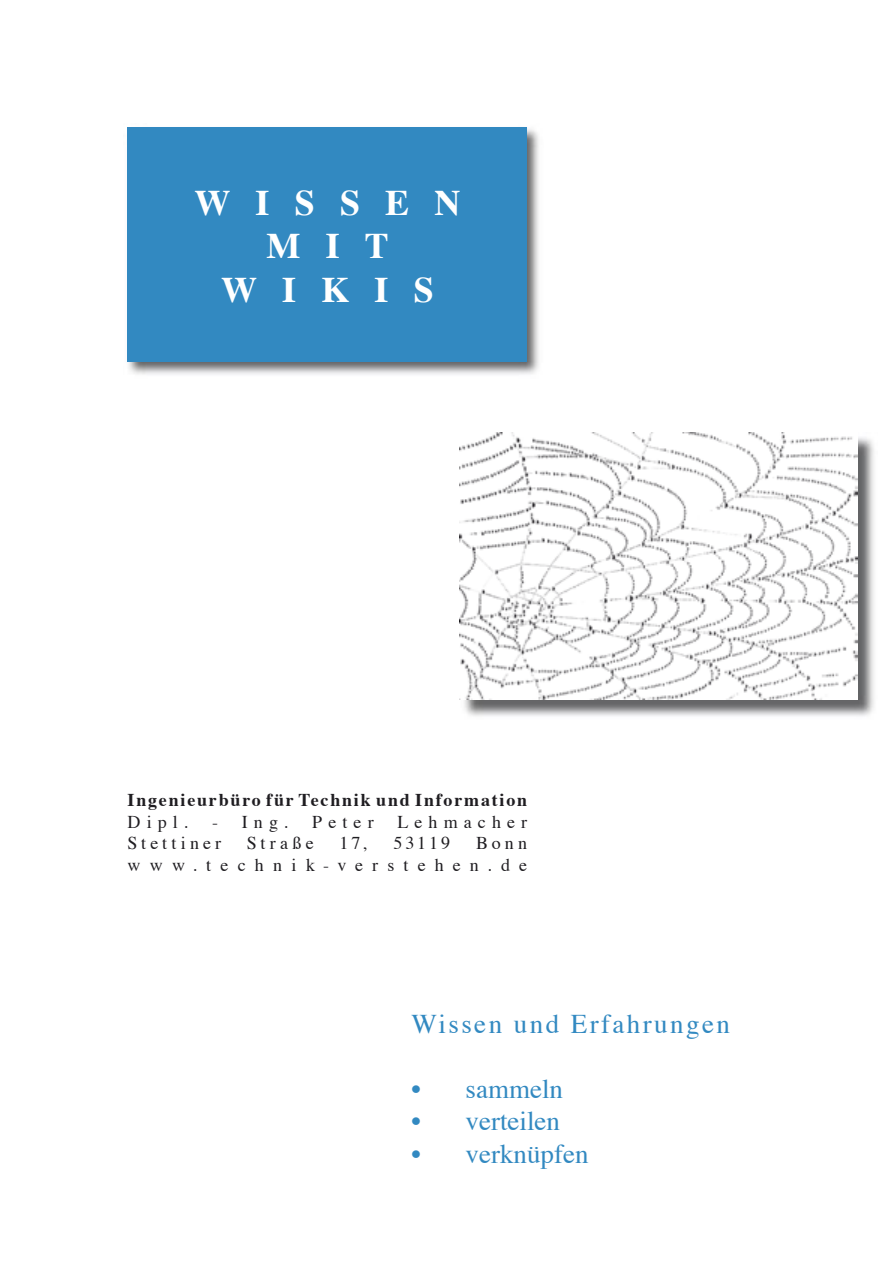
<style>
.page{position:relative;width:893px;height:1263px;background:#fff}
.page>*{position:absolute;margin:0;border:0;box-sizing:border-box;transform-origin:0 0}
.t1{font:700 36px/43.2px "Times";letter-spacing:.7em;color:#fff;text-align:center}
.t2{font:27px "Times";color:#3289c1}
.t3{font:27px "Times";letter-spacing:.09em;color:#3289c1}
.t4{font:18px "Times";letter-spacing:.34em;color:#1f1d21}
.t5{font:700 18px "Times";letter-spacing:.1em;color:#1f1d21}
.t6{font:18px/21.6px "Times";letter-spacing:.505em;color:#1f1d21;text-align:right}
.t7{font:18px "Times";letter-spacing:.225em;color:#1f1d21}
</style>
<div class="page">
<img style="left:127px;top:127px;width:412px;height:248px">
<div style="left:128px;top:128px;width:399px;height:234px;background:#3289c1"></div>
<img style="left:464px;top:437px;width:410px;height:279px">
<img style="left:459px;top:432px;width:399px;height:268px">
<h1 class="t1" style="left:194px;top:183px;width:268px">WISSEN<br>MIT<br>WIKIS</h1>
<p class="t5" style="left:128px;top:788px;width:401px">Ingenieurbüro für Technik und Information</p>
<p class="t4" style="left:128px;top:810px;width:62px">Dipl.</p>
<p class="t4" style="left:212px;top:810px;width:78px">- Ing.</p>
<p class="t4" style="left:312px;top:810px;width:63px">Peter</p>
<p class="t4" style="left:397px;top:810px;width:131px">Lehmacher</p>
<p class="t7" style="left:128px;top:832px;width:95px">Stettiner</p>
<p class="t4" style="left:247px;top:832px;width:68px">Straße</p>
<p class="t4" style="left:340px;top:832px;width:29px">17,</p>
<p class="t4" style="left:393px;top:832px;width:58px">53119</p>
<p class="t6" style="left:128px;top:834px;width:401px">Bonn www.technik-verstehen.de</p>
<h2 class="t3" style="left:412px;top:1007px;width:320px">Wissen und Erfahrungen</h2>
<h2 class="t2" style="left:412px;top:1072px;width:153px">• sammeln</h2>
<h2 class="t2" style="left:412px;top:1104px;width:150px">• verteilen</h2>
<h2 class="t2" style="left:412px;top:1136px;width:178px">• verknüpfen</h2>
</div>
